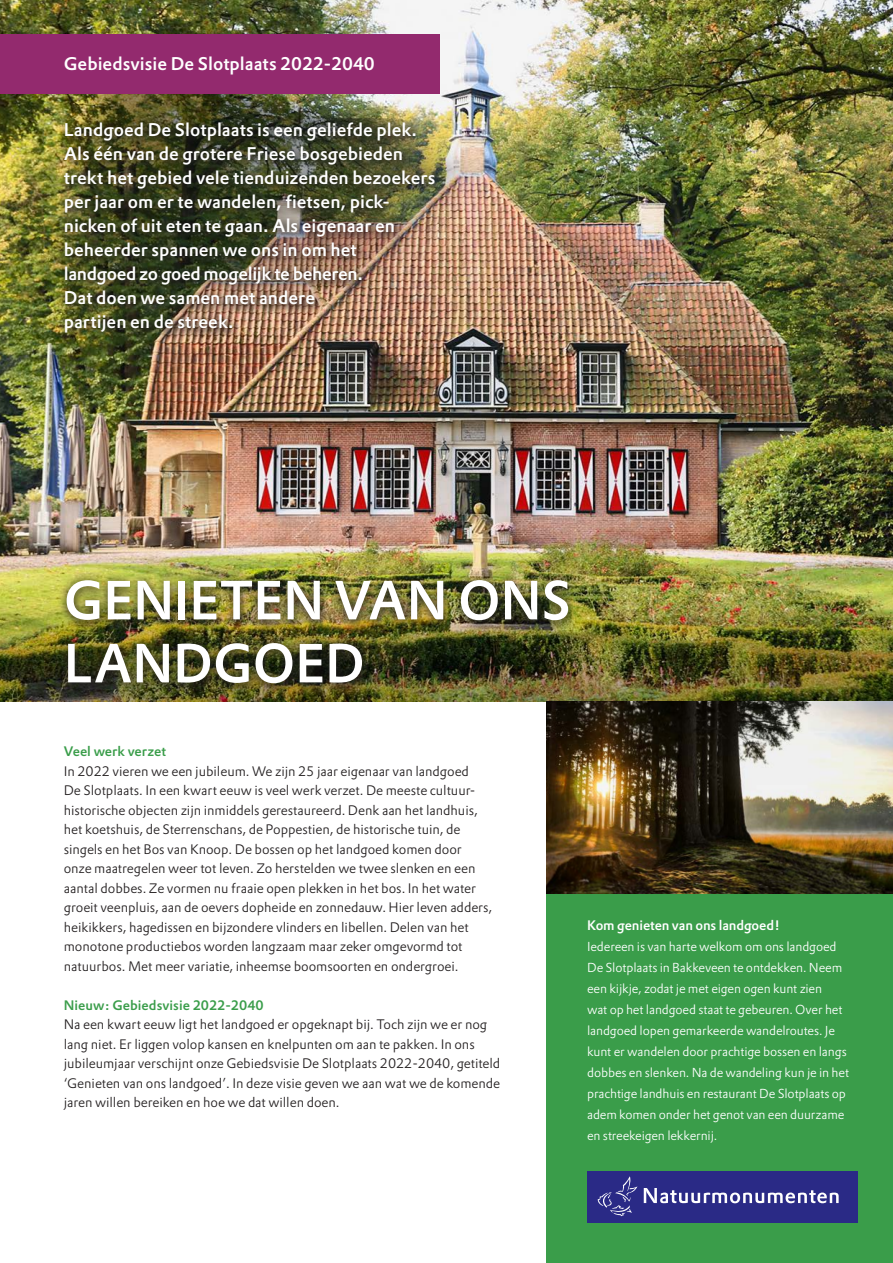
<style>
.page{position:relative;width:893px;height:1263px;background:#fff}
.page>*{position:absolute;margin:0;border:0;box-sizing:border-box;transform-origin:0 0}
.t1{font:500 54px "DTL Prokyon TOT";color:#fff;scale:.96 1}
.t2{font:500 18px/24px "DTL Prokyon TOT";color:#fff}
.t3{font:500 18px "DTL Prokyon TOT";letter-spacing:-.02em;color:#fff}
.t4{font:300 13.5px/19.5px "DTL Prokyon TOT";letter-spacing:-.005em;color:#231f20}
.t5{font:500 13.5px "DTL Prokyon TOT";color:#3a9d4a}
.t6{font:500 13.5px "DTL Prokyon TOT";letter-spacing:-.01em;color:#fff}
.t7{font:300 12.75px/21px "DTL Prokyon TOT";letter-spacing:-.01em;color:#fff}
</style>
<div class="page">
<img style="left:0;top:0;width:893px;height:597px">
<img style="left:0;top:597px;width:893px;height:105px">
<div style="left:546px;top:893px;width:347px;height:370px;background:#3a9d4a"></div>
<img style="left:546px;top:702px;width:347px;height:191px">
<img style="left:0;top:36px;width:510px;height:343px">
<div style="left:0;top:34px;width:439px;height:60px;background:#932a6e"></div>
<div style="left:55px;top:114px;width:389px;height:228px;background:#231f20;opacity:.75"></div>
<div style="left:587px;top:1171px;width:270px;height:51px;background:#2a2a86"></div>
<svg style="left:597px;top:1176px;width:40px;height:40px"></svg>
<svg style="left:644px;top:1188px;width:195px;height:15px"></svg>
<div style="left:60px;top:578px;width:518px;height:119px;background:#231f20;opacity:.5"></div>
<div style="left:57px;top:571px;width:520px;height:121px;background:#231f20;opacity:.75"></div>
<p class="t2" style="left:64px;top:52px;width:313px">Gebiedsvisie De Slotplaats 2022-2040</p>
<p class="t2" style="left:64px;top:118px;width:355px">Landgoed De Slotplaats is een geliefde plek.</p>
<p class="t2" style="left:64px;top:142px;width:341px">Als één van de grotere Friese bosgebieden</p>
<p class="t2" style="left:64px;top:166px;width:373px">trekt het gebied vele tienduizenden bezoekers per jaar om er te wandelen, fietsen, pick-</p>
<p class="t2" style="left:64px;top:214px;width:333px">nicken of uit eten te gaan. Als eigenaar en beheerder spannen we ons in om het</p>
<p class="t3" style="left:64px;top:262px;width:301px">landgoed zo goed mogelijk te beheren.</p>
<p class="t2" style="left:64px;top:286px;width:253px">Dat doen we samen met andere</p>
<p class="t2" style="left:64px;top:310px;width:171px">partijen en de streek.</p>
<p class="t1" style="left:64px;top:565px;width:530px">GENIETEN VAN ONS</p>
<p class="t1" style="left:64px;top:628px;width:315px">LANDGOED</p>
<p class="t5" style="left:64px;top:742px;width:104px">Veel werk verzet</p>
<p class="t4" style="left:64px;top:761px;width:430px">In 2022 vieren we een jubileum. We zijn 25 jaar eigenaar van landgoed<br>De Slotplaats. In een kwart eeuw is veel werk verzet. De meeste cultuur&shy;historische objecten zijn inmiddels gerestaureerd. Denk aan het landhuis, het koetshuis, de Sterrenschans, de Poppestien, de historische tuin, de singels en het Bos van Knoop. De bossen op het landgoed komen door onze maatregelen weer tot leven. Zo herstelden we twee slenken en een aantal dobbes. Ze vormen nu fraaie open plekken in het bos. In het water groeit veenpluis, aan de oevers dopheide en zonnedauw. Hier leven adders, heikikkers, hagedissen en bijzondere vlinders en libellen. Delen van het monotone productiebos worden langzaam maar zeker omgevormd tot natuurbos. Met meer variatie, inheemse boomsoorten en ondergroei.</p>
<p class="t5" style="left:64px;top:996px;width:201px">Nieuw: Gebiedsvisie 2022-2040</p>
<p class="t4" style="left:64px;top:1014px;width:438px">Na een kwart eeuw ligt het landgoed er opgeknapt bij. Toch zijn we er nog lang niet. Er liggen volop kansen en knelpunten om aan te pakken. In ons jubileumjaar verschijnt onze Gebiedsvisie De Slotplaats 2022-2040, getiteld ‘Genieten van ons landgoed’. In deze visie geven we aan wat we de komende jaren willen bereiken en hoe we dat willen doen.</p>
<p class="t6" style="left:587px;top:916px;width:194px">Kom genieten van ons landgoed!</p>
<p class="t7" style="left:587px;top:936px;width:264px">Iedereen is van harte welkom om ons landgoed De Slotplaats in Bakkeveen te ontdekken. Neem een kijkje, zodat je met eigen ogen kunt zien<br>wat op het landgoed staat te gebeuren. Over het landgoed lopen gemarkeerde wandelroutes. Je kunt er wandelen door prachtige bossen en langs dobbes en slenken. Na de wandeling kun je in het prachtige landhuis en restaurant De Slotplaats op adem komen onder het genot van een duurzame en streekeigen lekkernij.</p>
</div>
